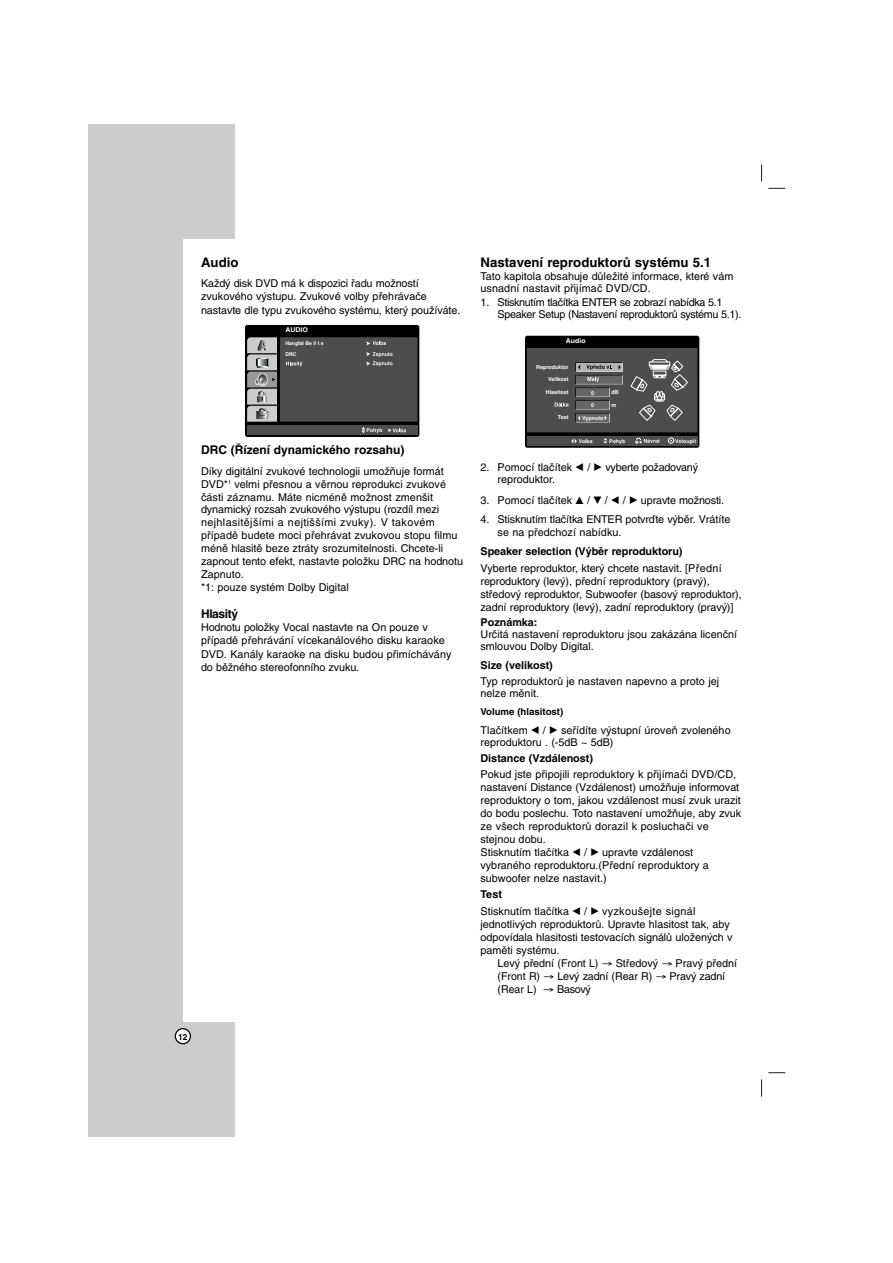
<style>
.page{position:relative;width:893px;height:1263px;background:#fff}
.page>*{position:absolute;margin:0;border:0;box-sizing:border-box;transform-origin:0 0}
.t1{font:700 13.2px "Helvetica CE";letter-spacing:.005em;color:#000}
.t2{font:700 12px "Helvetica CE";color:#000}
.t3{font:700 12px "Helvetica CE";letter-spacing:-.03em;color:#000}
.t4{font:10.8px/12.9px "Helvetica CE";color:#000}
.t5{font:10.8px/12.9px "Helvetica CE";letter-spacing:-.03em;color:#000}
.t6{font:700 10.8px "Helvetica CE";color:#000}
.t7{font:700 9.6px "Helvetica CE";color:#000}
.t8{font:700 8.4px "Helvetica CE";color:#000}
.t9{font:700 6.45px "Helvetica";color:#fff;scale:1.07 1}
.t10{font:700 5.4px "Helvetica";color:#fff}
.t11{font:700 5.1px "Helvetica";color:#fff}
.t12{font:700 5.1px "Helvetica";color:#fdfdfd}
.s1{font-family:"Sony PS Common"}
.s2{font-weight:700}
</style>
<div class="page">
<svg style="left:761px;top:165px;width:1px;height:17px"></svg>
<svg style="left:761px;top:1080px;width:1px;height:17px"></svg>
<svg style="left:768px;top:188px;width:17px;height:1px"></svg>
<svg style="left:768px;top:1072px;width:17px;height:1px"></svg>
<div style="left:88px;top:124px;width:146px;height:1013px;background:#ccc"></div>
<div style="left:183px;top:240px;width:111px;height:782px;background:#fff"></div>
<svg style="left:175px;top:1028px;width:16px;height:16px"></svg>
<div style="left:245px;top:325px;width:174px;height:112px;background:#000;border-radius:2px"></div>
<div style="left:280px;top:337px;width:137px;height:85px;background:#4d4d4d"></div>
<div style="left:247px;top:426px;width:170px;height:9px;background:#4d4d4d"></div>
<svg style="left:247px;top:337px;width:30px;height:85px;background:#a7a7a7"></svg>
<svg style="left:361px;top:427px;width:21px;height:6px"></svg>
<svg style="left:388px;top:429px;width:18px;height:3px"></svg>
<svg style="left:366px;top:341px;width:20px;height:4px"></svg>
<svg style="left:286px;top:362px;width:16px;height:4px"></svg>
<svg style="left:366px;top:352px;width:26px;height:14px"></svg>
<div style="left:525px;top:336px;width:174px;height:112px;background:#000;border-radius:2px"></div>
<div style="left:527px;top:348px;width:170px;height:84px;background:#4d4d4d"></div>
<div style="left:527px;top:436px;width:170px;height:10px;background:#4d4d4d"></div>
<svg style="left:603px;top:438px;width:4px;height:6px"></svg>
<svg style="left:571px;top:439px;width:5px;height:5px"></svg>
<svg style="left:630px;top:359px;width:58px;height:62px"></svg>
<svg style="left:554px;top:402px;width:14px;height:5px"></svg>
<svg style="left:635px;top:438px;width:24px;height:6px"></svg>
<svg style="left:668px;top:438px;width:6px;height:6px"></svg>
<svg style="left:575px;top:362px;width:48px;height:61px"></svg>
<p class="t1" style="left:201px;top:257px;width:39px">Audio</p>
<p class="t4" style="left:201px;top:278px;width:261px">Každý disk DVD má k dispozici řadu možností zvukového výstupu. Zvukové volby přehrávače nastavte dle typu zvukového systému, který používáte.</p>
<p class="t9" style="left:285px;top:327px;width:22px">AUDIO</p>
<p class="t12" style="left:285px;top:341px;width:40px">Hangfal Be ll t s</p>
<p class="t12" style="left:285px;top:352px;width:13px">DRC</p>
<p class="t2" style="left:201px;top:445px;width:205px">DRC (Řízení dynamického rozsahu)</p>
<p class="t4" style="left:201px;top:466px;width:263px">Díky digitální zvukové technologii umožňuje formát DVD*<sup>1</sup> velmi přesnou a věrnou reprodukci zvukové části záznamu. Máte nicméně možnost zmenšit dynamický rozsah zvukového výstupu (rozdíl mezi nejhlasitějšími a nejtiššími zvuky). V takovém případě budete moci přehrávat zvukovou stopu filmu méně hlasitě beze ztráty srozumitelnosti. Chcete-li zapnout tento efekt, nastavte položku DRC na hodnotu Zapnuto.<br>*1: pouze systém Dolby Digital</p>
<p class="t3" style="left:201px;top:609px;width:39px">Hlasitý</p>
<p class="t4" style="left:201px;top:622px;width:252px">Hodnotu položky Vocal nastavte na On pouze v případě přehrávání vícekanálového disku karaoke DVD. Kanály karaoke na disku budou přimíchávány do běžného stereofonního zvuku.</p>
<p class="t8" style="left:178px;top:1033px;width:11px">12</p>
<p class="t1" style="left:480px;top:257px;width:232px">Nastavení reproduktorů systému 5.1</p>
<p class="t4" style="left:480px;top:271px;width:254px;line-height:12.3px">Tato kapitola obsahuje důležité informace, které vám usnadní nastavit přijímač DVD/CD.</p>
<p class="t5" style="left:497px;top:297px;width:245px;text-indent:-17px">1. Stisknutím tlačítka ENTER se zobrazí nabídka 5.1<br>Speaker Setup (Nastavení reproduktorů systému 5.1).</p>
<p class="t9" style="left:566px;top:338px;width:20px">Audio</p>
<p class="t10" style="left:536px;top:365px;width:34px">Reproduktor</p>
<p class="t10" style="left:546px;top:390px;width:24px">Hlasitost</p>
<p class="t10" style="left:558px;top:415px;width:12px">Test</p>
<p class="t11" style="left:579px;top:439px;width:15px">Volba</p>
<p class="t11" style="left:609px;top:439px;width:18px">Pohyb</p>
<p class="t10" style="left:548px;top:377px;width:22px">Velikost</p>
<p class="t10" style="left:591px;top:391px;width:5px">0</p>
<p class="t10" style="left:611px;top:390px;width:9px">dB</p>
<p class="t10" style="left:591px;top:404px;width:5px">0</p>
<p class="t10" style="left:611px;top:403px;width:6px">m</p>
<p class="t10" style="left:582px;top:416px;width:23px">Vypnuto</p>
<p class="t11" style="left:675px;top:439px;width:23px">Vstoupit</p>
<p class="t4" style="left:497px;top:462px;width:202px;line-height:12.5px;text-indent:-17px">2. Pomocí tlačítek <span class="s1">b</span> / <span class="s1">B</span> vyberte požadovaný reproduktor.</p>
<p class="t4" style="left:480px;top:495px;width:245px">3. Pomocí tlačítek <span class="s1">v</span> / <span class="s1">V</span> / <span class="s1">b</span> / <span class="s1">B</span> upravte možnosti.</p>
<p class="t4" style="left:497px;top:514px;width:234px;text-indent:-17px">4. Stisknutím tlačítka ENTER potvrďte výběr. Vrátíte se na předchozí nabídku.</p>
<p class="t6" style="left:480px;top:547px;width:203px">Speaker selection (Výběr reproduktoru)</p>
<p class="t4" style="left:480px;top:563px;width:263px">Vyberte reproduktor, který chcete nastavit. [Přední reproduktory (levý), přední reproduktory (pravý), středový reproduktor, Subwoofer (basový reproduktor), zadní reproduktory (levý), zadní reproduktory (pravý)]</p>
<p class="t6" style="left:480px;top:618px;width:59px">Poznámka:</p>
<p class="t4" style="left:480px;top:629px;width:258px;line-height:12.3px">Určitá nastavení reproduktoru jsou zakázána licenční smlouvou Dolby Digital.</p>
<p class="t6" style="left:480px;top:661px;width:74px">Size (velikost)</p>
<p class="t4" style="left:480px;top:676px;width:240px;line-height:12.3px">Typ reproduktorů je nastaven napevno a proto jej nelze měnit.</p>
<p class="t7" style="left:480px;top:708px;width:84px">Volume (hlasitost)</p>
<p class="t4" style="left:480px;top:725px;width:252px;line-height:12.3px">Tlačítkem <span class="s1">b</span> / <span class="s1">B</span> seřídíte výstupní úroveň zvoleného reproduktoru . (-5dB ~ 5dB)</p>
<p class="t6" style="left:480px;top:754px;width:114px">Distance (Vzdálenost)</p>
<p class="t4" style="left:480px;top:769px;width:262px">Pokud jste připojili reproduktory k přijímači DVD/CD, nastavení Distance (Vzdálenost) umožňuje informovat reproduktory o tom, jakou vzdálenost musí zvuk urazit do bodu poslechu. Toto nastavení umožňuje, aby zvuk ze všech reproduktorů dorazil k posluchači ve stejnou dobu.<br>Stisknutím tlačítka <span class="s1">b</span> / <span class="s1">B</span> upravte vzdálenost</p>
<p class="t4" style="left:480px;top:860px;width:230px">vybraného reproduktoru.(Přední reproduktory a subwoofer nelze nastavit.)</p>
<p class="t4" style="left:480px;top:887px;width:216px;line-height:17.1px"><span class="s2">Test<br></span>Stisknutím tlačítka <span class="s1">b</span> / <span class="s1">B</span> vyzkoušejte signál</p>
<p class="t4" style="left:480px;top:919px;width:253px">jednotlivých reproduktorů. Upravte hlasitost tak, aby odpovídala hlasitosti testovacích signálů uložených v paměti systému.</p>
<p class="t4" style="left:497px;top:958px;width:241px">Levý přední (Front L) → Středový → Pravý přední (Front R) → Levý zadní (Rear R) → Pravý zadní (Rear L) → Basový</p>
</div>
